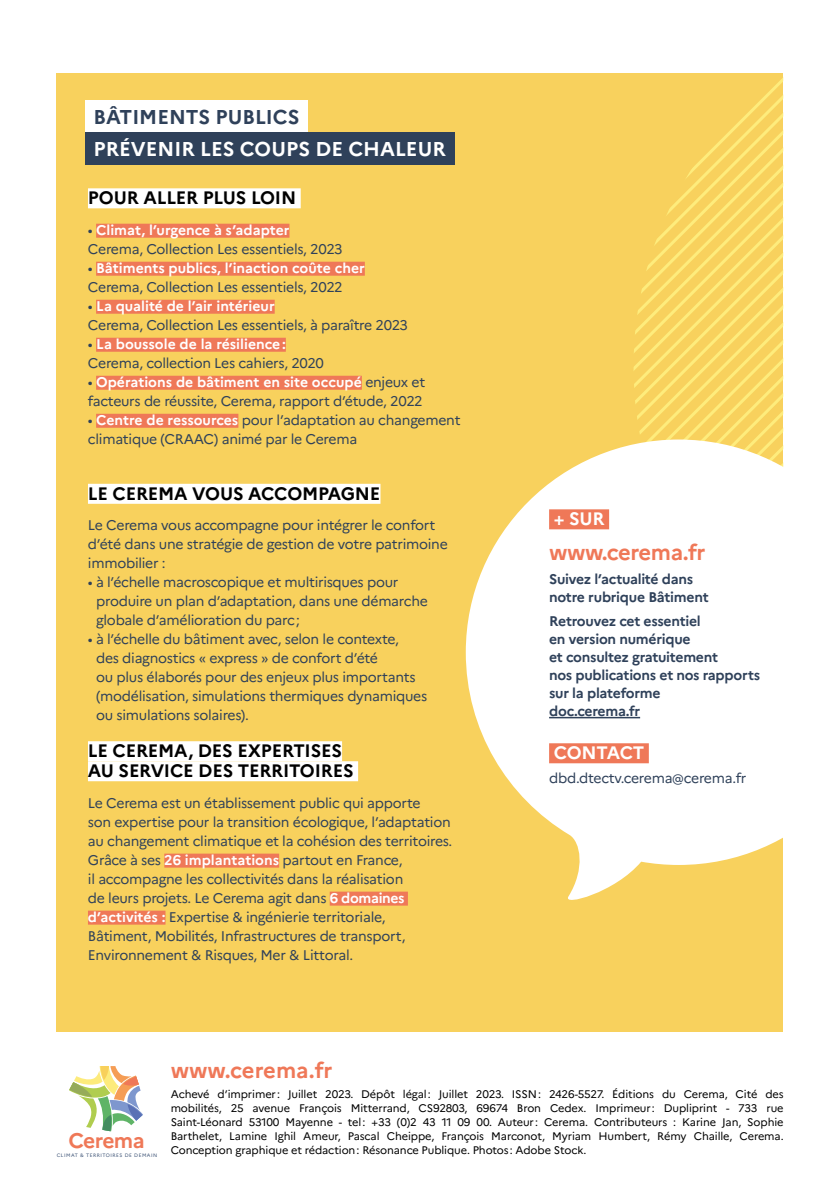
<style>
.page{position:relative;width:840px;height:1191px;background:#fff}
.page>*{position:absolute;margin:0;border:0;box-sizing:border-box;transform-origin:0 0}
.t1{font:700 22px "Marianne";letter-spacing:-.02em;color:#ef7858}
.t2{font:700 22px "Marianne";color:#ef7858}
.t3{font:700 21px "Marianne";letter-spacing:-.04em;color:#ef7857}
.t4{font:700 20px "Marianne";color:#fff}
.t5{font:700 20px "Marianne";color:#2f415a}
.t6{font:700 18px/20px "Marianne";letter-spacing:-.01em;color:#000}
.t7{font:700 18px "Marianne";letter-spacing:-.01em;color:#fff}
.t8{font:14px/19px "Marianne";letter-spacing:-.02em;color:#2f415a}
.t9{font:700 14px/18px "Marianne";letter-spacing:-.02em;color:#2f415a}
.t10{font:11px/14px "Marianne";letter-spacing:-.01em;color:#000;text-align:justify}
.t11{font:5px "Marianne";letter-spacing:.1em;color:#405678}
.s1{font-weight:700;color:#fff}
</style>
<div class="page">
<div style="left:57px;top:74px;width:725px;height:958px;background:#f8d15d"></div>
<svg style="left:633px;top:73px;width:149px;height:366px"></svg>
<svg style="left:465px;top:439px;width:319px;height:468px;fill:#fff"></svg>
<div style="left:85px;top:101px;width:223px;height:32px;background:#fff"></div>
<div style="left:85px;top:133px;width:369px;height:32px;background:#2f415a"></div>
<div style="left:549px;top:509px;width:59px;height:20px;background:#ef7858"></div>
<hr style="left:549px;top:717px;width:90px;height:1px;background:#2f415a">
<div style="left:549px;top:743px;width:99px;height:20px;background:#ef7858"></div>
<div style="left:88px;top:188px;width:212px;height:20px;background:#fff"></div>
<div style="left:96px;top:224px;width:193px;height:14px;background:#ef7858"></div>
<div style="left:96px;top:262px;width:268px;height:14px;background:#ef7858"></div>
<div style="left:96px;top:300px;width:178px;height:14px;background:#ef7858"></div>
<div style="left:96px;top:338px;width:190px;height:14px;background:#ef7858"></div>
<div style="left:96px;top:376px;width:265px;height:14px;background:#ef7858"></div>
<div style="left:96px;top:414px;width:142px;height:14px;background:#ef7858"></div>
<div style="left:88px;top:484px;width:292px;height:20px;background:#fff"></div>
<div style="left:88px;top:741px;width:254px;height:20px;background:#fff"></div>
<div style="left:88px;top:761px;width:270px;height:20px;background:#fff"></div>
<div style="left:164px;top:853px;width:115px;height:14px;background:#ef7858"></div>
<div style="left:329px;top:891px;width:78px;height:14px;background:#ef7858"></div>
<div style="left:88px;top:910px;width:77px;height:14px;background:#ef7858"></div>
<svg style="left:69px;top:1066px;width:74px;height:65px"></svg>
<h3 class="t5" style="left:94px;top:105px;width:207px">BÂTIMENTS PUBLICS</h3>
<h3 class="t4" style="left:94px;top:137px;width:353px">PRÉVENIR LES COUPS DE CHALEUR</h3>
<p class="t6" style="left:88px;top:188px;width:210px">POUR ALLER PLUS LOIN</p>
<p class="t8" style="left:88px;top:220px;width:256px">• <span class="s1">Climat, l’urgence à s’adapter<br></span>Cerema, Collection Les essentiels, 2023</p>
<p class="t8" style="left:88px;top:258px;width:278px">• <span class="s1">Bâtiments publics, l’inaction coûte cher<br></span>Cerema, Collection Les essentiels, 2022</p>
<p class="t8" style="left:88px;top:296px;width:321px">• <span class="s1">La qualité de l’air intérieur<br></span>Cerema, Collection Les essentiels, à paraître 2023</p>
<p class="t8" style="left:88px;top:334px;width:237px">• <span class="s1">La boussole de la résilience:<br></span>Cerema, collection Les cahiers, 2020</p>
<p class="t8" style="left:88px;top:372px;width:338px">• <span class="s1">Opérations de bâtiment en site occupé</span> enjeux et facteurs de réussite, Cerema, rapport d’étude, 2022</p>
<p class="t8" style="left:88px;top:410px;width:374px">• <span class="s1">Centre de ressources</span> pour l’adaptation au changement climatique (CRAAC) animé par le Cerema</p>
<p class="t6" style="left:88px;top:483px;width:294px">LE CEREMA VOUS ACCOMPAGNE</p>
<p class="t8" style="left:88px;top:515px;width:361px">Le Cerema vous accompagne pour intégrer le confort d’été dans une stratégie de gestion de votre patrimoine immobilier :</p>
<p class="t8" style="left:96px;top:572px;width:333px;text-indent:-8px">• à l’échelle macroscopique et multirisques pour produire un plan d’adaptation, dans une démarche globale d’amélioration du parc;</p>
<p class="t8" style="left:96px;top:629px;width:332px;text-indent:-8px">• à l’échelle du bâtiment avec, selon le contexte,<br>des diagnostics « express » de confort d’été<br>ou plus élaborés pour des enjeux plus importants (modélisation, simulations thermiques dynamiques ou simulations solaires).</p>
<p class="t6" style="left:88px;top:741px;width:267px">LE CEREMA, DES EXPERTISES<br>AU SERVICE DES TERRITOIRES</p>
<p class="t8" style="left:88px;top:793px;width:366px">Le Cerema est un établissement public qui apporte<br>son expertise pour la transition écologique, l’adaptation au changement climatique et la cohésion des territoires.<br>Grâce à ses <span class="s1">26 implantations</span> partout en France,<br>il accompagne les collectivités dans la réalisation<br>de leurs projets. Le Cerema agit dans <span class="s1">6 domaines d’activités :</span> Expertise &amp; ingénierie territoriale, Bâtiment, Mobilités, Infrastructures de transport, Environnement &amp; Risques, Mer &amp; Littoral.</p>
<p class="t7" style="left:553px;top:508px;width:52px">+ SUR</p>
<h1 class="t1" style="left:549px;top:539px;width:158px">www.cerema.fr</h1>
<p class="t9" style="left:549px;top:570px;width:161px">Suivez l’actualité dans notre rubrique Bâtiment</p>
<p class="t9" style="left:549px;top:612px;width:212px">Retrouvez cet essentiel<br>en version numérique<br>et consultez gratuitement<br>nos publications et nos rapports sur la plateforme<br>doc.cerema.fr</p>
<p class="t7" style="left:553px;top:742px;width:92px">CONTACT</p>
<p class="t8" style="left:549px;top:768px;width:199px">dbd.dtectv.cerema@cerema.fr</p>
<h2 class="t3" style="left:68px;top:1128px;width:78px">Cerema</h2>
<p class="t11" style="left:57px;top:1152px;width:102px">CLIMAT &amp; TERRITOIRES DE DEMAIN</p>
<h1 class="t2" style="left:170px;top:1057px;width:163px">www.cerema.fr</h1>
<p class="t10" style="left:170px;top:1087px;width:614px">Achevé d’imprimer: Juillet 2023. Dépôt légal: Juillet 2023. ISSN: 2426-5527. Éditions du Cerema, Cité des mobilités, 25 avenue François Mitterrand, CS92803, 69674 Bron Cedex. Imprimeur: Dupliprint - 733 rue Saint-Léonard 53100 Mayenne - tel: +33 (0)2 43 11 09 00. Auteur: Cerema. Contributeurs : Karine Jan, Sophie Barthelet, Lamine Ighil Ameur, Pascal Cheippe, François Marconot, Myriam Humbert, Rémy Chaille, Cerema.<br>Conception graphique et rédaction: Résonance Publique. Photos: Adobe Stock.</p>
</div>
